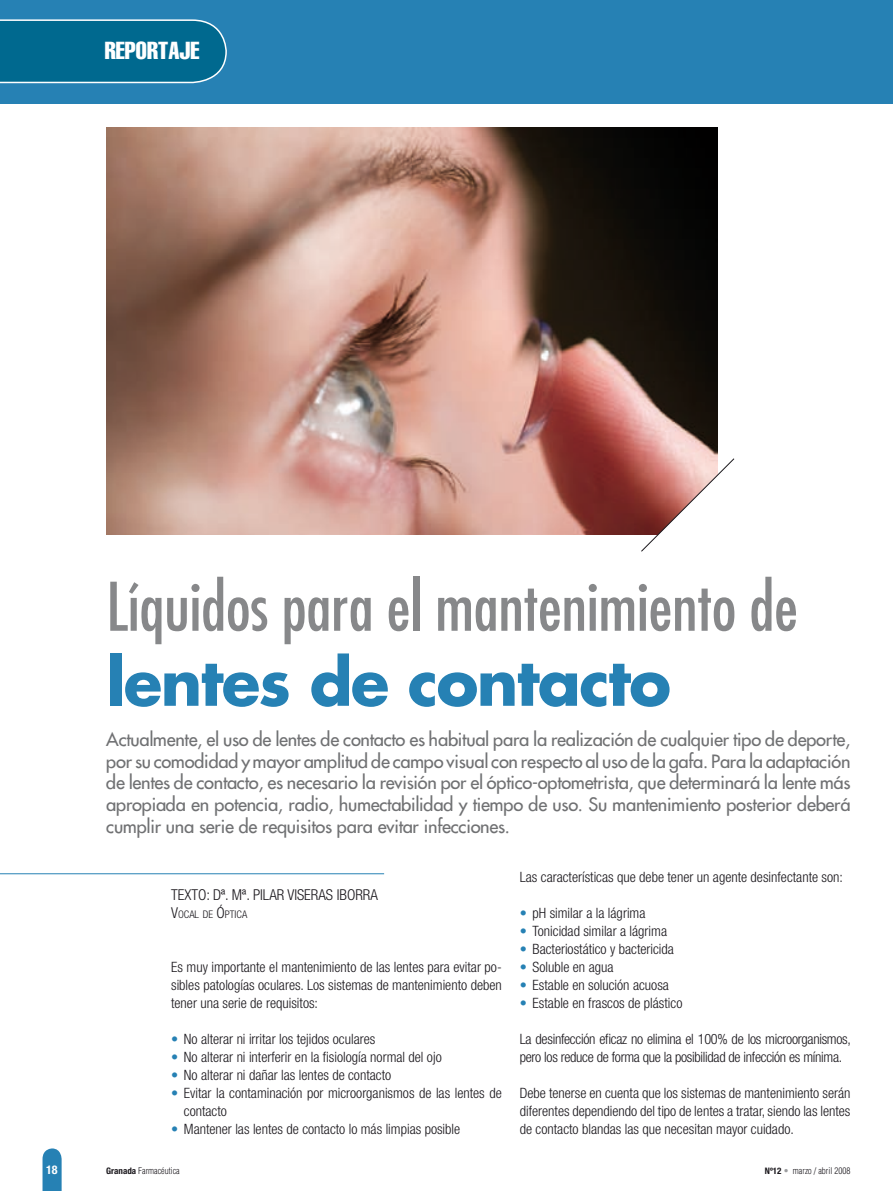
<style>
.page{position:relative;width:893px;height:1191px;background:#fff}
.page>*{position:absolute;margin:0;border:0;box-sizing:border-box;transform-origin:0 0}
.t1{font:condensed 65.1px "Futura";color:#87888a}
.t2{font:700 63px "Futura";letter-spacing:-.025em;color:#2681b4}
.t3{font:extra-condensed 24px "Helvetica";color:#fff}
.t4{font:18px/21.6px "Futura 2";letter-spacing:-.01em;color:#707173;text-align:justify}
.t5{font:300 condensed 15px "Helvetica Neue";color:#1a171c}
.t6{font:300 condensed 14.25px/18px "Helvetica Neue";color:#1a171c;text-align:justify}
.t7{font:300 condensed 14.25px/18px "Helvetica Neue";letter-spacing:-.02em;color:#1a171c}
.t8{font:700 condensed 12px "Helvetica Neue";color:#fff}
.t9{font:300 condensed 10.5px "Helvetica Neue";color:#1a171c}
.t10{font:300 condensed 9px "Helvetica";color:#1a171c}
.s1{font-size:15px}
.s2{color:#2681b4}
.s3{font-family:"Helvetica Neue";font-weight:700}
.s4{color:#9d9ea0}
</style>
<div class="page">
<svg style="left:43px;top:1148px;width:19px;height:43px"></svg>
<div style="left:0;top:0;width:893px;height:103px;background:#2681b4"></div>
<svg style="left:0;top:19px;width:227px;height:65px;background:#0e7196"></svg>
<img style="left:106px;top:128px;width:612px;height:406px">
<hr style="left:0;top:873px;width:384px;height:1px;background:#2681b4">
<svg style="left:640px;top:457px;width:95px;height:95px"></svg>
<h3 class="t3" style="left:105px;top:37px;width:96px">REPORTAJE</h3>
<h1 class="t1" style="left:106px;top:565px;width:693px">Líquidos para el mantenimiento de</h1>
<h2 class="t2" style="left:106px;top:638px;width:566px">lentes de contacto</h2>
<p class="t4" style="left:106px;top:728px;width:746px">Actualmente, el uso de lentes de contacto es habitual para la realización de cualquier tipo de deporte, por su comodidad y mayor amplitud de campo visual con respecto al uso de la gafa. Para la adaptación de lentes de contacto, es necesario la revisión por el óptico-optometrista, que determinará la lente más apropiada en potencia, radio, humectabilidad y tiempo de uso. Su mantenimiento posterior deberá cumplir una serie de requisitos para evitar infecciones.</p>
<p class="t5" style="left:171px;top:886px;width:208px">TEXTO: Dª. Mª. PILAR VISERAS IBORRA</p>
<p class="t9" style="left:171px;top:908px;width:78px"><span class="s1">V</span>OCAL DE <span class="s1">Ó</span>PTICA</p>
<p class="t6" style="left:171px;top:958px;width:332px">Es muy importante el mantenimiento de las lentes para evitar po&shy;sibles patologías oculares. Los sistemas de mantenimiento deben tener una serie de requisitos:</p>
<p class="t6" style="left:171px;top:1030px;width:206px"><span class="s2">•</span> No alterar ni irritar los tejidos oculares</p>
<p class="t6" style="left:171px;top:1048px;width:272px"><span class="s2">•</span> No alterar ni interferir en la fisiología normal del ojo</p>
<p class="t6" style="left:171px;top:1066px;width:222px"><span class="s2">•</span> No alterar ni dañar las lentes de contacto</p>
<p class="t6" style="left:184px;top:1084px;width:319px;text-indent:-13px"><span class="s2">•</span> Evitar la contaminación por microorganismos de las lentes de contacto</p>
<p class="t6" style="left:171px;top:1120px;width:291px"><span class="s2">•</span> Mantener las lentes de contacto lo más limpias posible</p>
<p class="t6" style="left:520px;top:868px;width:325px">Las características que debe tener un agente desinfectante son:</p>
<p class="t6" style="left:520px;top:904px;width:127px"><span class="s2">•</span> pH similar a la lágrima</p>
<p class="t6" style="left:520px;top:922px;width:149px"><span class="s2">•</span> Tonicidad similar a lágrima</p>
<p class="t6" style="left:520px;top:940px;width:156px"><span class="s2">•</span> Bacteriostático y bactericida</p>
<p class="t6" style="left:520px;top:958px;width:95px"><span class="s2">•</span> Soluble en agua</p>
<p class="t6" style="left:520px;top:976px;width:151px"><span class="s2">•</span> Estable en solución acuosa</p>
<p class="t6" style="left:520px;top:994px;width:164px"><span class="s2">•</span> Estable en frascos de plástico</p>
<p class="t7" style="left:520px;top:1030px;width:333px">La desinfección eficaz no elimina el 100% de los microorganismos, pero los reduce de forma que la posibilidad de infección es mínima.</p>
<p class="t6" style="left:520px;top:1084px;width:332px">Debe tenerse en cuenta que los sistemas de mantenimiento serán diferentes dependiendo del tipo de lentes a tratar, siendo las lentes de contacto blandas las que necesitan mayor cuidado.</p>
<p class="t8" style="left:46px;top:1162px;width:13px">18</p>
<p class="t10" style="left:106px;top:1165px;width:75px"><span class="s3">Granada</span> Farmacéutica</p>
<p class="t10" style="left:765px;top:1165px;width:87px"><span class="s3">Nº12</span> <span class="s4">•</span> marzo / abril 2008</p>
</div>
